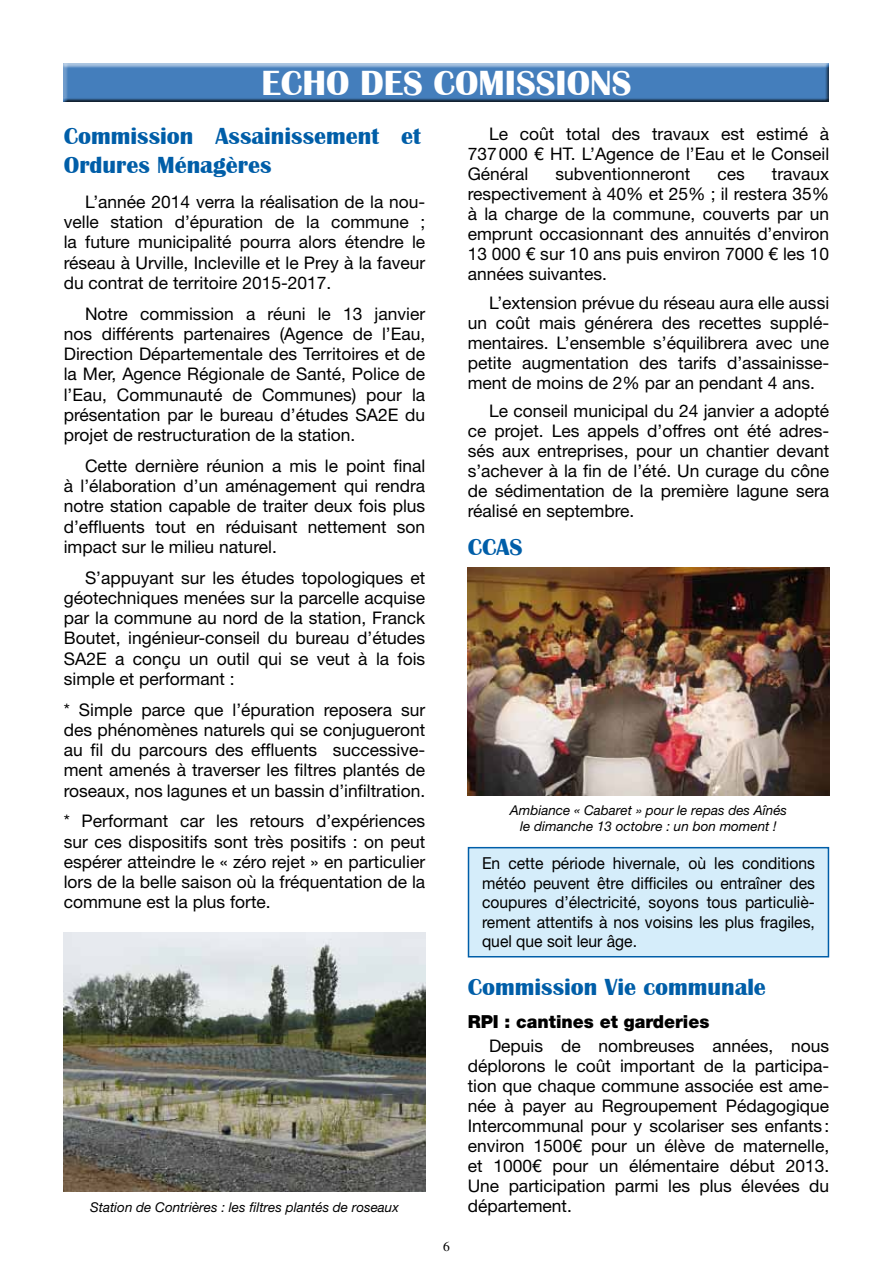
<style>
.page{position:relative;width:893px;height:1263px;background:#fff}
.page>*{position:absolute;margin:0;border:0;box-sizing:border-box;transform-origin:0 0}
.t1{font:700 36px "Britannic";color:#fff}
.t2{font:700 24px/29.1px "Britannic";color:#005ea8}
.t3{font:900 18px "Helvetica Neue LT Std";color:#000}
.t4{font:17.4px/20.2px "Helvetica Neue LT Std";color:#000;text-align:justify}
.t5{font:16.5px/19.5px "Helvetica Neue LT Std";color:#000;text-align:justify;scale:.95 1}
.t6{font:italic 13.5px/16.2px "Helvetica Neue LT Std";color:#000;text-align:center}
.t7{font:13.5px "Times LT Std";color:#000}
</style>
<div class="page">
<div style="left:468px;top:848px;width:360px;height:109px;background:#d5edfa"></div>
<div style="left:468px;top:847px;width:361px;height:110px;border:2px solid #005ea8"></div>
<div style="left:63px;top:63px;width:767px;height:42px;background:#000;opacity:.75"></div>
<img style="left:64px;top:932px;width:361px;height:260px">
<img style="left:468px;top:568px;width:361px;height:227px">
<h1 class="t1" style="left:262px;top:63px;width:371px">ECHO DES comissIONS</h1>
<h2 class="t2" style="left:64px;top:121px;width:359px">Commission Assainissement et<br>Ordures Ménagères</h2>
<p class="t4" style="left:64px;top:191px;width:363px;text-indent:21px">L’année 2014 verra la réalisation de la nou&shy;velle station d’épuration de la commune ; la future municipalité pourra alors étendre le réseau à Urville, Incleville et le Prey à la faveur du contrat de territoire 2015-2017.</p>
<p class="t4" style="left:64px;top:303px;width:363px;text-indent:21px">Notre commission a réuni le 13 janvier nos différents partenaires (Agence de l’Eau, Direction Départementale des Territoires et de la Mer, Agence Régionale de Santé, Police de l’Eau, Communauté de Communes) pour la présentation par le bureau d’études SA2E du projet de restructuration de la station.</p>
<p class="t4" style="left:64px;top:455px;width:363px;text-indent:21px">Cette dernière réunion a mis le point final à l’élaboration d’un aménagement qui rendra notre station capable de traiter deux fois plus d’effluents tout en réduisant nettement son impact sur le milieu naturel.</p>
<p class="t4" style="left:64px;top:567px;width:363px;text-indent:21px">S’appuyant sur les études topologiques et géotechniques menées sur la parcelle acquise par la commune au nord de la station, Franck Boutet, ingénieur-conseil du bureau d’études SA2E a conçu un outil qui se veut à la fois simple et performant :</p>
<p class="t4" style="left:64px;top:699px;width:363px">* Simple parce que l’épuration reposera sur des phénomènes naturels qui se conjugueront au fil du parcours des effluents successive&shy;ment amenés à traverser les filtres plantés de roseaux, nos lagunes et un bassin d’infiltration.</p>
<p class="t4" style="left:64px;top:811px;width:363px">* Performant car les retours d’expériences sur ces dispositifs sont très positifs : on peut espérer atteindre le « zéro rejet » en particulier lors de la belle saison où la fréquentation de la commune est la plus forte.</p>
<p class="t6" style="left:90px;top:1199px;width:310px">Station de Contrières : les filtres plantés de roseaux</p>
<p class="t7" style="left:443px;top:1239px;width:8px">6</p>
<p class="t4" style="left:468px;top:124px;width:363px;text-indent:21px">Le coût total des travaux est estimé à 737000 € HT. L’Agence de l’Eau et le Conseil Général</p>
<p class="t4" style="left:555px;top:163px;width:137px">subventionneront</p>
<p class="t4" style="left:717px;top:163px;width:29px">ces</p>
<p class="t4" style="left:468px;top:164px;width:363px;text-indent:304px">travaux respectivement à 40% et 25% ; il restera 35% à la charge de la commune, couverts par un emprunt occasionnant des annuités d’environ 13 000 € sur 10 ans puis environ 7000 € les 10 années suivantes.</p>
<p class="t4" style="left:468px;top:292px;width:363px;text-indent:21px">L’extension prévue du réseau aura elle aussi un coût mais générera des recettes supplé&shy;mentaires. L’ensemble s’équilibrera avec une petite augmentation des tarifs d’assainisse&shy;ment de moins de 2% par an pendant 4 ans.</p>
<p class="t4" style="left:468px;top:401px;width:363px;text-indent:21px">Le conseil municipal du 24 janvier a adopté ce projet. Les appels d’offres ont été adres&shy;sés aux entreprises, pour un chantier devant s’achever à la fin de l’été. Un curage du cône de sédimentation de la première lagune sera réalisé en septembre.</p>
<h2 class="t2" style="left:468px;top:532px;width:56px">CCAS</h2>
<p class="t6" style="left:510px;top:802px;width:279px">Ambiance « Cabaret » pour le repas des Aînés le dimanche 13 octobre : un bon moment !</p>
<p class="t5" style="left:482px;top:853px;width:352px">En cette période hivernale, où les conditions météo peuvent être difficiles ou entraîner des coupures d’électricité, soyons tous particuliè&shy;rement attentifs à nos voisins les plus fragiles, quel que soit leur âge.</p>
<h2 class="t2" style="left:468px;top:972px;width:300px">Commission Vie communale</h2>
<p class="t3" style="left:468px;top:1010px;width:243px">RPI : cantines et garderies</p>
<p class="t4" style="left:468px;top:1035px;width:363px;text-indent:21px">Depuis de nombreuses années, nous déplorons le coût important de la participa&shy;tion que chaque commune associée est ame&shy;née à payer au Regroupement Pédagogique Intercommunal pour y scolariser ses enfants: environ 1500€ pour un élève de maternelle, et 1000€ pour un élémentaire début 2013.<br>Une participation parmi les plus élevées du département.</p>
</div>
